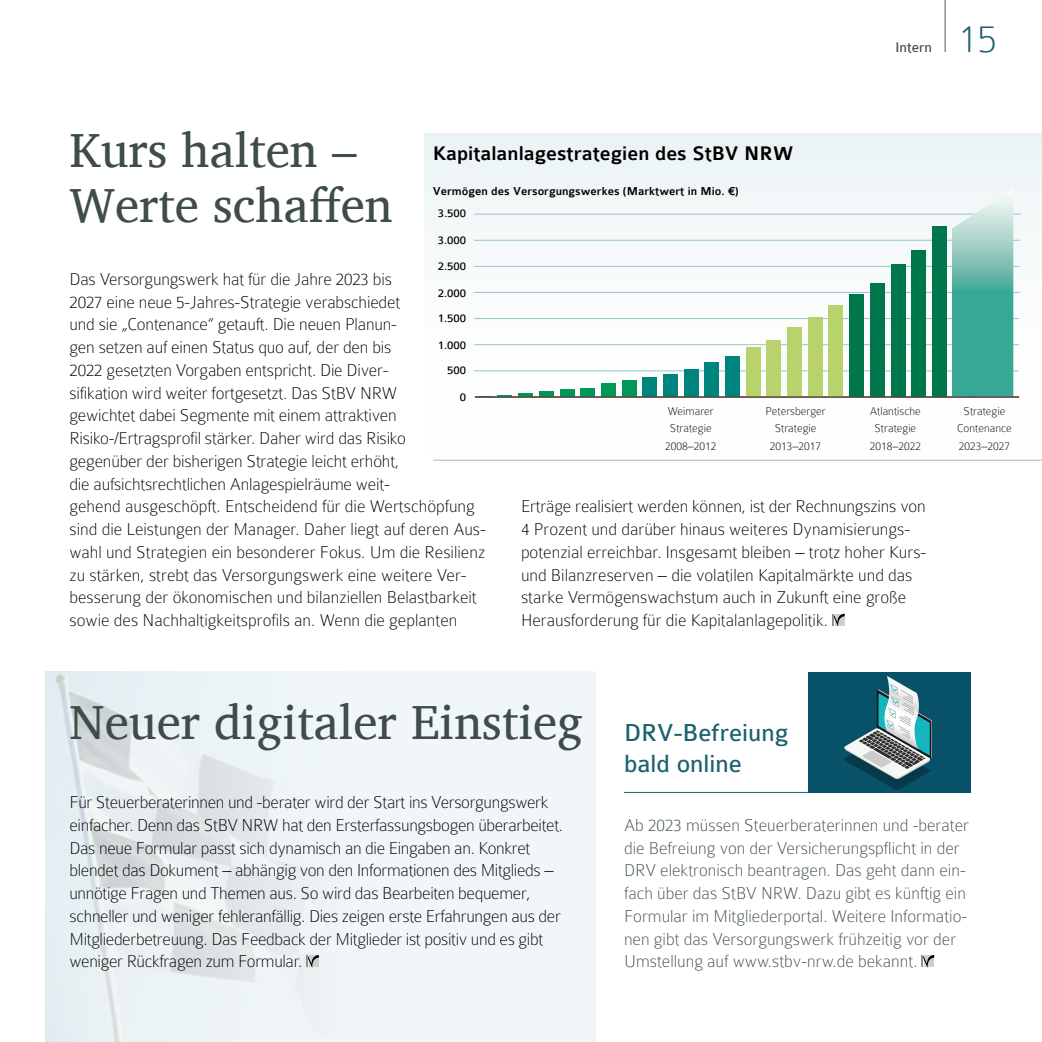
<style>
.page{position:relative;width:1042px;height:1042px;background:#fff}
.page>*{position:absolute;margin:0;border:0;box-sizing:border-box;transform-origin:0 0}
.t1{font:49px/54.2px "Charis SIL";color:#3e4d4c}
.t2{font:100 42px "Colaborate";color:#1c616f}
.t3{font:26.25px/31.5px "Colaborate";color:#1c616f}
.t4{font:500 21px "Colaborate";color:#000}
.t5{font:100 18.38px/22.8px "Colaborate";letter-spacing:-.01em;color:#000}
.t6{font:100 18.38px/22.8px "Colaborate";color:#3e4d4c}
.t7{font:14.88px "Colaborate";color:#3e4d4c}
.t8{font:100 12.25px/17.5px "Colaborate";color:#000;text-align:center}
.t9{font:500 12.25px "Colaborate";color:#000}
.t10{font:12.25px "Colaborate";color:#000}
</style>
<div class="page">
<hr style="left:944px;top:0;width:1px;height:52px;background:#575756">
<div style="left:46px;top:672px;width:550px;height:370px;background:#f1f7f8"></div>
<img style="left:46px;top:672px;width:267px;height:370px">
<svg style="left:832px;top:614px;width:12px;height:12px"></svg>
<svg style="left:306px;top:955px;width:13px;height:12px"></svg>
<div style="left:424px;top:133px;width:617px;height:325px;background:linear-gradient(to right,#f7fafb,#f5f9fa)"></div>
<hr style="left:433px;top:459px;width:608px;height:1px;background:#ccd4d4">
<hr style="left:474px;top:370px;width:545px;height:1px;background:#98c4cc">
<hr style="left:474px;top:344px;width:545px;height:1px;background:#98c4cc">
<hr style="left:474px;top:318px;width:545px;height:1px;background:#98c4cc">
<hr style="left:474px;top:292px;width:545px;height:1px;background:#98c4cc">
<hr style="left:474px;top:266px;width:545px;height:1px;background:#98c4cc">
<hr style="left:474px;top:240px;width:545px;height:1px;background:#98c4cc">
<hr style="left:474px;top:214px;width:546px;height:1px;background:#98c4cc">
<svg style="left:477px;top:395px;width:35px;height:1px"></svg>
<hr style="left:518px;top:393px;width:15px;height:4px;background:#009757">
<div style="left:539px;top:391px;width:15px;height:6px;background:#009757"></div>
<div style="left:559px;top:389px;width:15px;height:8px;background:#009757"></div>
<div style="left:580px;top:388px;width:15px;height:9px;background:#009757"></div>
<div style="left:601px;top:383px;width:15px;height:14px;background:#009757"></div>
<div style="left:621px;top:380px;width:15px;height:17px;background:#009757"></div>
<div style="left:642px;top:377px;width:15px;height:20px;background:#00847e"></div>
<div style="left:663px;top:374px;width:15px;height:23px;background:#00847e"></div>
<div style="left:684px;top:369px;width:14px;height:28px;background:#00847e"></div>
<div style="left:704px;top:362px;width:15px;height:35px;background:#00847e"></div>
<div style="left:725px;top:356px;width:15px;height:41px;background:#00847e"></div>
<div style="left:746px;top:347px;width:14px;height:50px;background:#b9d36c"></div>
<div style="left:766px;top:340px;width:15px;height:57px;background:#b9d36c"></div>
<div style="left:787px;top:327px;width:15px;height:70px;background:#b9d36c"></div>
<div style="left:808px;top:317px;width:14px;height:80px;background:#b9d36c"></div>
<div style="left:828px;top:305px;width:15px;height:92px;background:#b9d36c"></div>
<div style="left:849px;top:294px;width:15px;height:103px;background:#00774a"></div>
<div style="left:870px;top:283px;width:15px;height:114px;background:#00774a"></div>
<div style="left:890px;top:264px;width:15px;height:133px;background:#00774a"></div>
<div style="left:911px;top:250px;width:15px;height:147px;background:#00774a"></div>
<div style="left:932px;top:226px;width:15px;height:171px;background:#00774a"></div>
<svg style="left:952px;top:189px;width:61px;height:207px;background:#6fbdb0"></svg>
<hr style="left:475px;top:396px;width:544px;height:2px;background:#3e4d4c">
<hr style="left:624px;top:792px;width:346px;height:1px;background:#1c616f">
<svg style="left:922px;top:955px;width:12px;height:12px"></svg>
<div style="left:808px;top:672px;width:162px;height:120px;background:#085269"></div>
<svg style="left:844px;top:676px;width:88px;height:114px"></svg>
<h1 class="t1" style="left:69px;top:123px;width:324px">Kurs halten –<br>Werte schaffen</h1>
<p class="t4" style="left:433px;top:143px;width:362px">Kapitalanlagestrategien des StBV NRW</p>
<p class="t9" style="left:433px;top:185px;width:307px">Vermögen des Versorgungswerkes (Marktwert in Mio. ¤)</p>
<p class="t10" style="left:438px;top:207px;width:30px">3.500</p>
<p class="t10" style="left:438px;top:233px;width:30px">3.000</p>
<p class="t7" style="left:895px;top:39px;width:38px">Intern</p>
<h2 class="t2" style="left:958px;top:17px;width:40px">15</h2>
<p class="t10" style="left:438px;top:260px;width:30px">2.500</p>
<p class="t5" style="left:69px;top:268px;width:418px">Das Versorgungswerk hat für die Jahre 2023 bis<br>2027 eine neue 5-Jahres-Strategie verabschiedet<br>und sie „Contenance“ getauft. Die neuen Planun-<br>gen setzen auf einen Status quo auf, der den bis<br>2022 gesetzten Vorgaben entspricht. Die Diver-<br>sifikation wird weiter fortgesetzt. Das StBV NRW<br>gewichtet dabei Segmente mit einem attraktiven Risiko-/Ertragsprofil stärker. Daher wird das Risiko<br>gegenüber der bisherigen Strategie leicht erhöht,<br>die aufsichtsrechtlichen Anlagespielräume weit-<br>gehend ausgeschöpft. Entscheidend für die Wertschöpfung sind die Leistungen der Manager. Daher liegt auf deren Aus&shy;wahl und Strategien ein besonderer Fokus. Um die Resilienz zu stärken, strebt das Versorgungswerk eine weitere Ver&shy;besserung der ökonomischen und bilanziellen Belastbarkeit sowie des Nachhaltigkeitsprofils an. Wenn die geplanten</p>
<p class="t10" style="left:438px;top:286px;width:30px">2.000</p>
<p class="t10" style="left:438px;top:312px;width:30px">1.500</p>
<p class="t10" style="left:438px;top:339px;width:30px">1.000</p>
<p class="t10" style="left:447px;top:364px;width:20px">500</p>
<p class="t10" style="left:460px;top:391px;width:8px">0</p>
<p class="t8" style="left:765px;top:402px;width:62px">Petersberger<br>Strategie<br>2013–2017</p>
<p class="t8" style="left:665px;top:402px;width:53px">Weimarer<br>Strategie<br>2008–2012</p>
<p class="t8" style="left:870px;top:402px;width:53px">Atlantische<br>Strategie<br>2018–2022</p>
<p class="t8" style="left:957px;top:402px;width:56px">Strategie<br>Contenance<br>2023–2027</p>
<p class="t5" style="left:521px;top:495px;width:407px">Erträge realisiert werden können, ist der Rechnungszins von 4 Prozent und darüber hinaus weiteres Dynamisierungs&shy;potenzial erreichbar. Insgesamt bleiben – trotz hoher Kurs&shy;und Bilanzreserven – die volatilen Kapitalmärkte und das starke Vermögenswachstum auch in Zukunft eine große Herausforderung für die Kapitalanlagepolitik.</p>
<h1 class="t1" style="left:69px;top:695px;width:515px">Neuer digitaler Einstieg</h1>
<p class="t5" style="left:69px;top:791px;width:495px">Für Steuerberaterinnen und -berater wird der Start ins Versorgungswerk einfacher. Denn das StBV NRW hat den Ersterfassungsbogen überarbeitet.<br>Das neue Formular passt sich dynamisch an die Eingaben an. Konkret blendet das Dokument – abhängig von den Informationen des Mitglieds – unnötige Fragen und Themen aus. So wird das Bearbeiten bequemer, schneller und weniger fehleranfällig. Dies zeigen erste Erfahrungen aus der Mitgliederbetreuung. Das Feedback der Mitglieder ist positiv und es gibt weniger Rückfragen zum Formular.</p>
<h3 class="t3" style="left:624px;top:717px;width:166px">DRV-Befreiung bald online</h3>
<p class="t6" style="left:624px;top:814px;width:346px">Ab 2023 müssen Steuerberaterinnen und -berater die Befreiung von der Versicherungspflicht in der DRV elektronisch beantragen. Das geht dann ein&shy;fach über das StBV NRW. Dazu gibt es künftig ein Formular im Mitgliederportal. Weitere Informatio&shy;nen gibt das Versorgungswerk frühzeitig vor der Umstellung auf www.stbv-nrw.de bekannt.</p>
</div>
